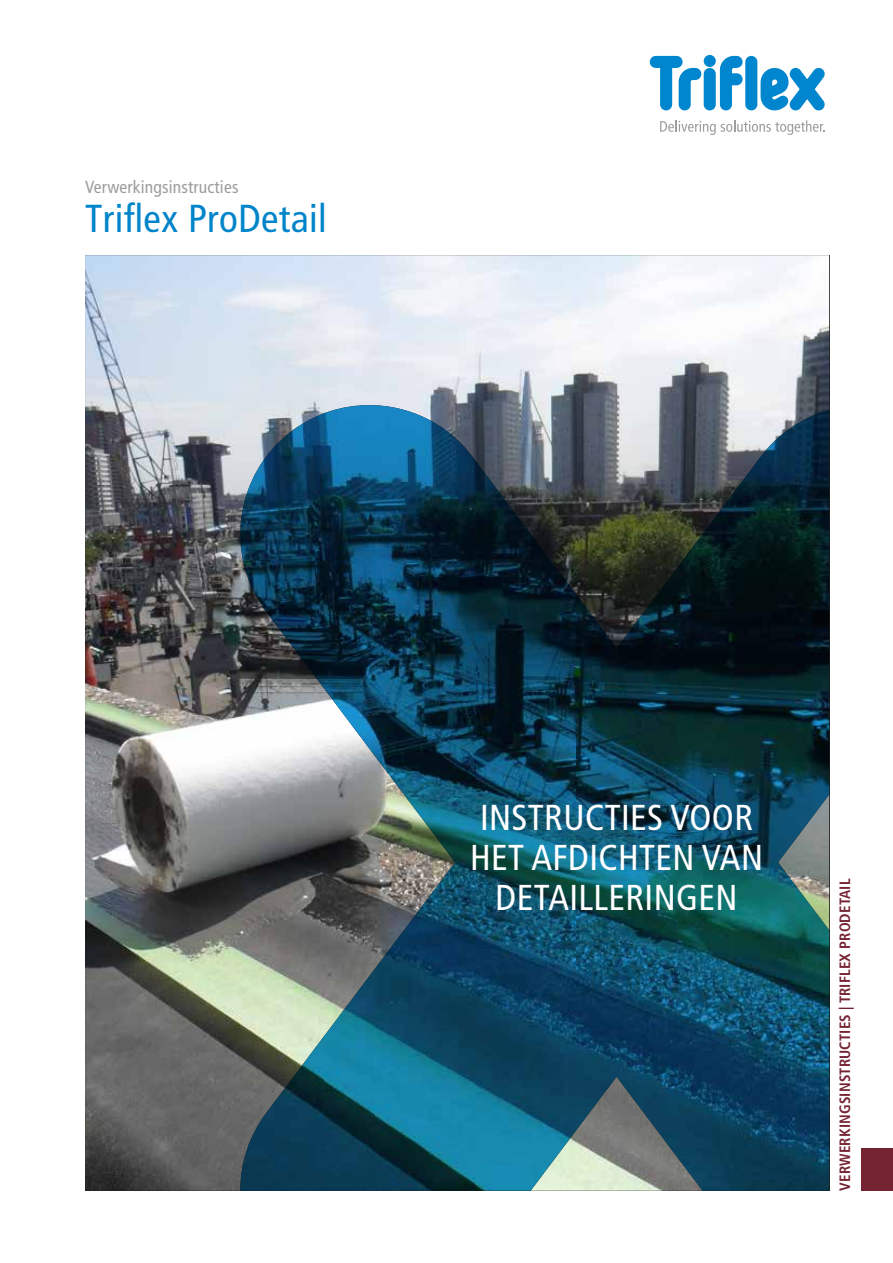
<style>
.page{position:relative;width:893px;height:1263px;background:#fff}
.page>*{position:absolute;margin:0;border:0;box-sizing:border-box;transform-origin:0 0}
.t1{font:condensed 39px "Frutiger LT Pro";letter-spacing:.01em;color:#0084ca}
.t2{font:condensed 36px/39.6px "Frutiger LT Pro";letter-spacing:.01em;color:#fff;text-align:center}
.t3{font:condensed 17.55px "Frutiger LT Pro";letter-spacing:.01em;color:#9d9d9c}
.t4{font:700 condensed 15px "Frutiger LT Pro";letter-spacing:.01em;color:#752434}
</style>
<div class="page">
<svg style="left:650px;top:56px;width:51px;height:54px"></svg>
<div style="left:704px;top:68px;width:12px;height:42px;background:#0086ce;border-radius:6px"></div>
<div style="left:704px;top:55px;width:12px;height:12px;background:#0086ce;border-radius:50%"></div>
<svg style="left:720px;top:56px;width:23px;height:54px"></svg>
<svg style="left:760px;top:67px;width:65px;height:44px"></svg>
<div style="left:745px;top:56px;width:12px;height:54px;background:#0086ce;border-radius:6px"></div>
<svg style="left:660px;top:120px;width:165px;height:15px"></svg>
<img style="left:85px;top:255px;width:744px;height:936px">
<div style="left:861px;top:1148px;width:32px;height:43px;background:#752434"></div>
<img style="left:728px;top:410px;width:101px;height:781px">
<img style="left:223px;top:405px;width:253px;height:262px">
<img style="left:677px;top:499px;width:52px;height:692px">
<img style="left:475px;top:460px;width:52px;height:731px">
<img style="left:526px;top:527px;width:51px;height:664px">
<img style="left:576px;top:566px;width:102px;height:573px">
<img style="left:324px;top:666px;width:152px;height:106px">
<img style="left:307px;top:666px;width:17px;height:23px">
<img style="left:386px;top:771px;width:90px;height:53px">
<img style="left:425px;top:824px;width:51px;height:367px">
<img style="left:374px;top:902px;width:51px;height:289px">
<img style="left:324px;top:969px;width:51px;height:222px">
<img style="left:273px;top:1036px;width:51px;height:155px">
<img style="left:240px;top:1103px;width:34px;height:88px">
<img style="left:663px;top:1138px;width:15px;height:20px">
<p class="t3" style="left:85px;top:176px;width:155px">Verwerkingsinstructies</p>
<p class="t1" style="left:85px;top:195px;width:243px">Triflex ProDetail</p>
<p class="t2" style="left:470px;top:798px;width:294px">INSTRUCTIES VOOR<br>HET AFDICHTEN VAN<br>DETAILLERINGEN</p>
<p class="t4" style="left:836px;top:1191px;width:313px;rotate:-90deg">VERWERKINGSINSTRUCTIES | TRIFLEX PRODETAIL</p>
</div>
